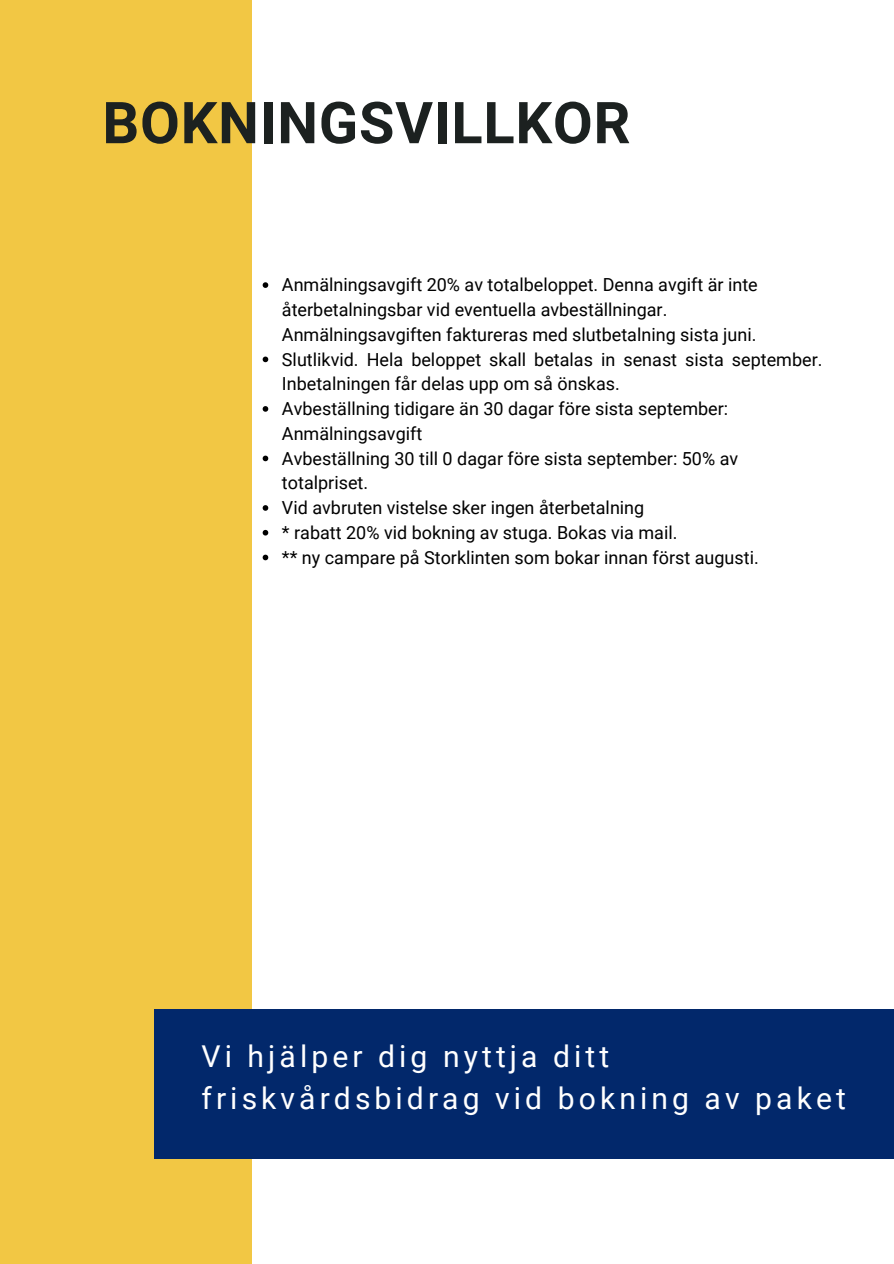
<style>
.page{position:relative;width:894px;height:1264px;background:#fff}
.page>*{position:absolute;margin:0;border:0;box-sizing:border-box;transform-origin:0 0}
.t1{font:700 57.75px "Roboto";letter-spacing:.015em;color:#1c2120}
.t2{font:30.15px/41.7px "Roboto";letter-spacing:.135em;color:#fff}
.t3{font:18px/24.8px "Roboto";color:#000}
</style>
<div class="page">
<div style="left:0;top:0;width:251px;height:1263px;background:#f2c744"></div>
<svg style="left:262px;top:282px;width:6px;height:6px"></svg>
<svg style="left:262px;top:356px;width:6px;height:6px"></svg>
<svg style="left:262px;top:406px;width:6px;height:6px"></svg>
<svg style="left:262px;top:455px;width:6px;height:6px"></svg>
<svg style="left:262px;top:505px;width:6px;height:6px"></svg>
<svg style="left:262px;top:530px;width:6px;height:5px"></svg>
<svg style="left:262px;top:554px;width:6px;height:6px"></svg>
<div style="left:154px;top:1009px;width:739px;height:149px;background:#02286b"></div>
<h1 class="t1" style="left:102px;top:90px;width:529px">BOKNINGSVILLKOR</h1>
<p class="t3" style="left:282px;top:273px;width:477px">Anmälningsavgift 20% av totalbeloppet. Denna avgift är inte återbetalningsbar vid eventuella avbeställningar.<br>Anmälningsavgiften faktureras med slutbetalning sista juni.</p>
<p class="t3" style="left:282px;top:347px;width:542px">Slutlikvid. Hela beloppet skall betalas in senast sista september.<br>Inbetalningen får delas upp om så önskas.</p>
<p class="t3" style="left:282px;top:396px;width:447px">Avbeställning tidigare än 30 dagar före sista september:<br>Anmälningsavgift</p>
<p class="t3" style="left:282px;top:446px;width:457px">Avbeställning 30 till 0 dagar före sista september: 50% av totalpriset.</p>
<p class="t3" style="left:282px;top:495px;width:364px">Vid avbruten vistelse sker ingen återbetalning</p>
<p class="t3" style="left:282px;top:520px;width:397px">* rabatt 20% vid bokning av stuga. Bokas via mail.</p>
<p class="t3" style="left:282px;top:545px;width:478px">** ny campare på Storklinten som bokar innan först augusti.</p>
<h2 class="t2" style="left:201px;top:1035px;width:645px">Vi hjälper dig nyttja ditt friskvårdsbidrag vid bokning av paket</h2>
</div>
